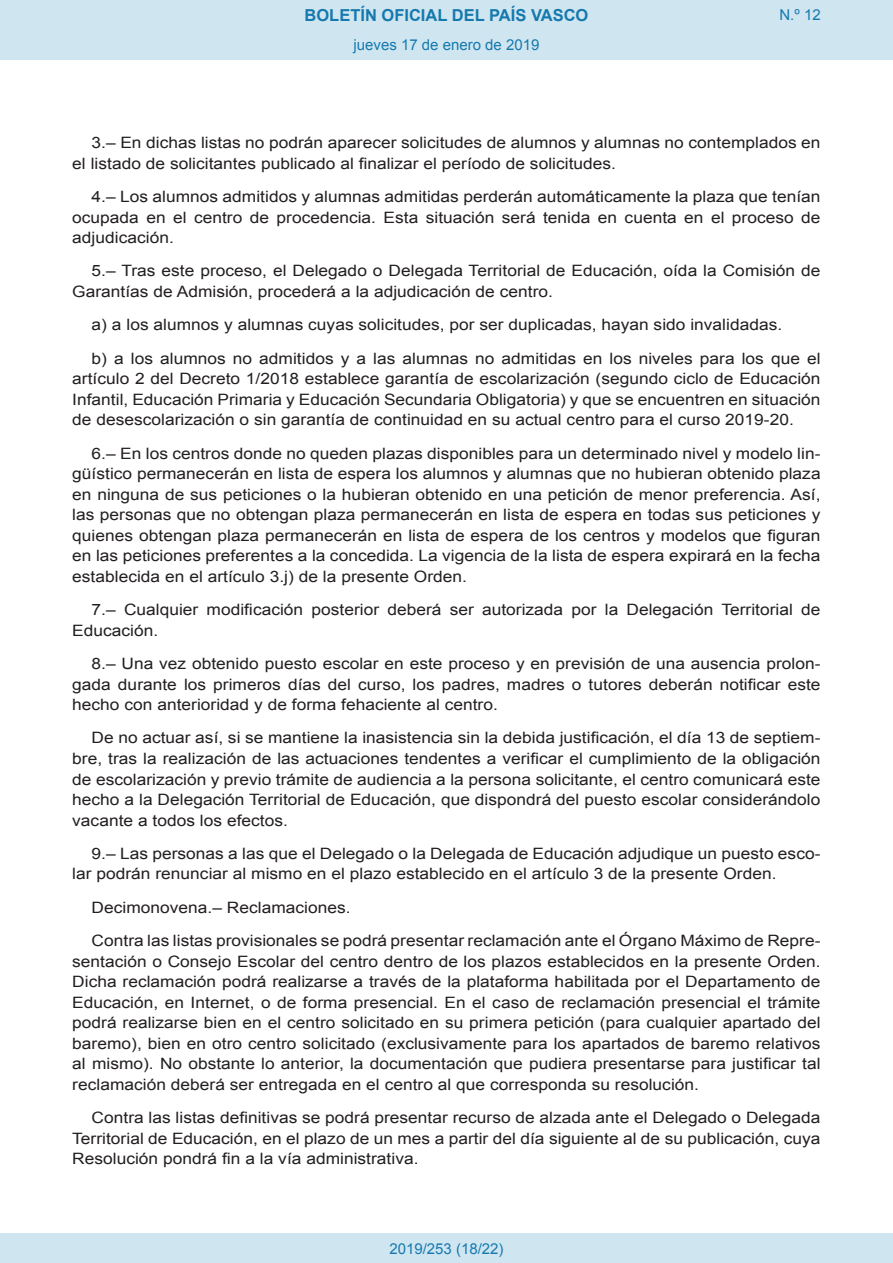
<style>
.page{position:relative;width:893px;height:1263px;background:#fff}
.page>*{position:absolute;margin:0;border:0;box-sizing:border-box;transform-origin:0 0}
.t1{font:700 16.5px "Arial";color:#1679ae}
.BOPVDetalle{font:15.6px/20.5px "Arial";color:#231f20;text-align:justify;scale:1.11 1}
.Paginacion_Centro{font:15px "Arial";color:#1679ae}
</style>
<div class="page">
<div style="left:0;top:0;width:893px;height:60px;background:#cfe6f1"></div>
<div style="left:0;top:1233px;width:893px;height:30px;background:#cfe6f1"></div>
<p class="t1" style="left:305px;top:4px;width:285px">BOLETÍN OFICIAL DEL PAÍS VASCO</p>
<p class="Paginacion_Centro" style="left:353px;top:35px;width:187px">jueves 17 de enero de 2019</p>
<p class="Paginacion_Centro" style="left:779px;top:5px;width:43px">N.º 12</p>
<p class="BOPVDetalle" style="left:72px;top:132px;width:676px;text-indent:19px">3.– En dichas listas no podrán aparecer solicitudes de alumnos y alumnas no contemplados en el listado de solicitantes publicado al finalizar el período de solicitudes.</p>
<p class="BOPVDetalle" style="left:72px;top:186px;width:676px;text-indent:19px">4.– Los alumnos admitidos y alumnas admitidas perderán automáticamente la plaza que tenían ocupada en el centro de procedencia. Esta situación será tenida en cuenta en el proceso de adjudicación.</p>
<p class="BOPVDetalle" style="left:72px;top:261px;width:676px;text-indent:19px">5.– Tras este proceso, el Delegado o Delegada Territorial de Educación, oída la Comisión de<br>Garantías de Admisión, procederá a la adjudicación de centro.</p>
<p class="BOPVDetalle" style="left:92px;top:315px;width:624px">a) a los alumnos y alumnas cuyas solicitudes, por ser duplicadas, hayan sido invalidadas.</p>
<p class="BOPVDetalle" style="left:72px;top:348px;width:676px;text-indent:19px">b) a los alumnos no admitidos y a las alumnas no admitidas en los niveles para los que el artículo 2 del Decreto 1/2018 establece garantía de escolarización (segundo ciclo de Educación Infantil, Educación Primaria y Educación Secundaria Obligatoria) y que se encuentren en situación de desescolarización o sin garantía de continuidad en su actual centro para el curso 2019-20.</p>
<p class="BOPVDetalle" style="left:72px;top:443px;width:676px;text-indent:19px">6.– En los centros donde no queden plazas disponibles para un determinado nivel y modelo lin&shy;güístico permanecerán en lista de espera los alumnos y alumnas que no hubieran obtenido plaza en ninguna de sus peticiones o la hubieran obtenido en una petición de menor preferencia. Así, las personas que no obtengan plaza permanecerán en lista de espera en todas sus peticiones y quienes obtengan plaza permanecerán en lista de espera de los centros y modelos que figuran en las peticiones preferentes a la concedida. La vigencia de la lista de espera expirará en la fecha establecida en el artículo 3.j) de la presente Orden.</p>
<p class="BOPVDetalle" style="left:72px;top:599px;width:675px;text-indent:19px">7.– Cualquier modificación posterior deberá ser autorizada por la Delegación Territorial de<br>Educación.</p>
<p class="BOPVDetalle" style="left:72px;top:653px;width:676px;text-indent:19px">8.– Una vez obtenido puesto escolar en este proceso y en previsión de una ausencia prolon&shy;gada durante los primeros días del curso, los padres, madres o tutores deberán notificar este hecho con anterioridad y de forma fehaciente al centro.</p>
<p class="BOPVDetalle" style="left:72px;top:728px;width:676px;text-indent:19px">De no actuar así, si se mantiene la inasistencia sin la debida justificación, el día 13 de septiem&shy;bre, tras la realización de las actuaciones tendentes a verificar el cumplimiento de la obligación de escolarización y previo trámite de audiencia a la persona solicitante, el centro comunicará este hecho a la Delegación Territorial de Educación, que dispondrá del puesto escolar considerándolo vacante a todos los efectos.</p>
<p class="BOPVDetalle" style="left:72px;top:843px;width:676px;text-indent:19px">9.– Las personas a las que el Delegado o la Delegada de Educación adjudique un puesto esco&shy;lar podrán renunciar al mismo en el plazo establecido en el artículo 3 de la presente Orden.</p>
<p class="BOPVDetalle" style="left:92px;top:897px;width:235px">Decimonovena.– Reclamaciones.</p>
<p class="BOPVDetalle" style="left:72px;top:930px;width:676px;text-indent:19px">Contra las listas provisionales se podrá presentar reclamación ante el Órgano Máximo de Repre&shy;sentación o Consejo Escolar del centro dentro de los plazos establecidos en la presente Orden.<br>Dicha reclamación podrá realizarse a través de la plataforma habilitada por el Departamento de Educación, en Internet, o de forma presencial. En el caso de reclamación presencial el trámite podrá realizarse bien en el centro solicitado en su primera petición (para cualquier apartado del baremo), bien en otro centro solicitado (exclusivamente para los apartados de baremo relativos al mismo). No obstante lo anterior, la documentación que pudiera presentarse para justificar tal reclamación deberá ser entregada en el centro al que corresponda su resolución.</p>
<p class="BOPVDetalle" style="left:72px;top:1108px;width:675px;text-indent:19px">Contra las listas definitivas se podrá presentar recurso de alzada ante el Delegado o Delegada Territorial de Educación, en el plazo de un mes a partir del día siguiente al de su publicación, cuya Resolución pondrá fin a la vía administrativa.</p>
<p class="Paginacion_Centro" style="left:389px;top:1238px;width:116px">2019/253 (18/22)</p>
</div>
